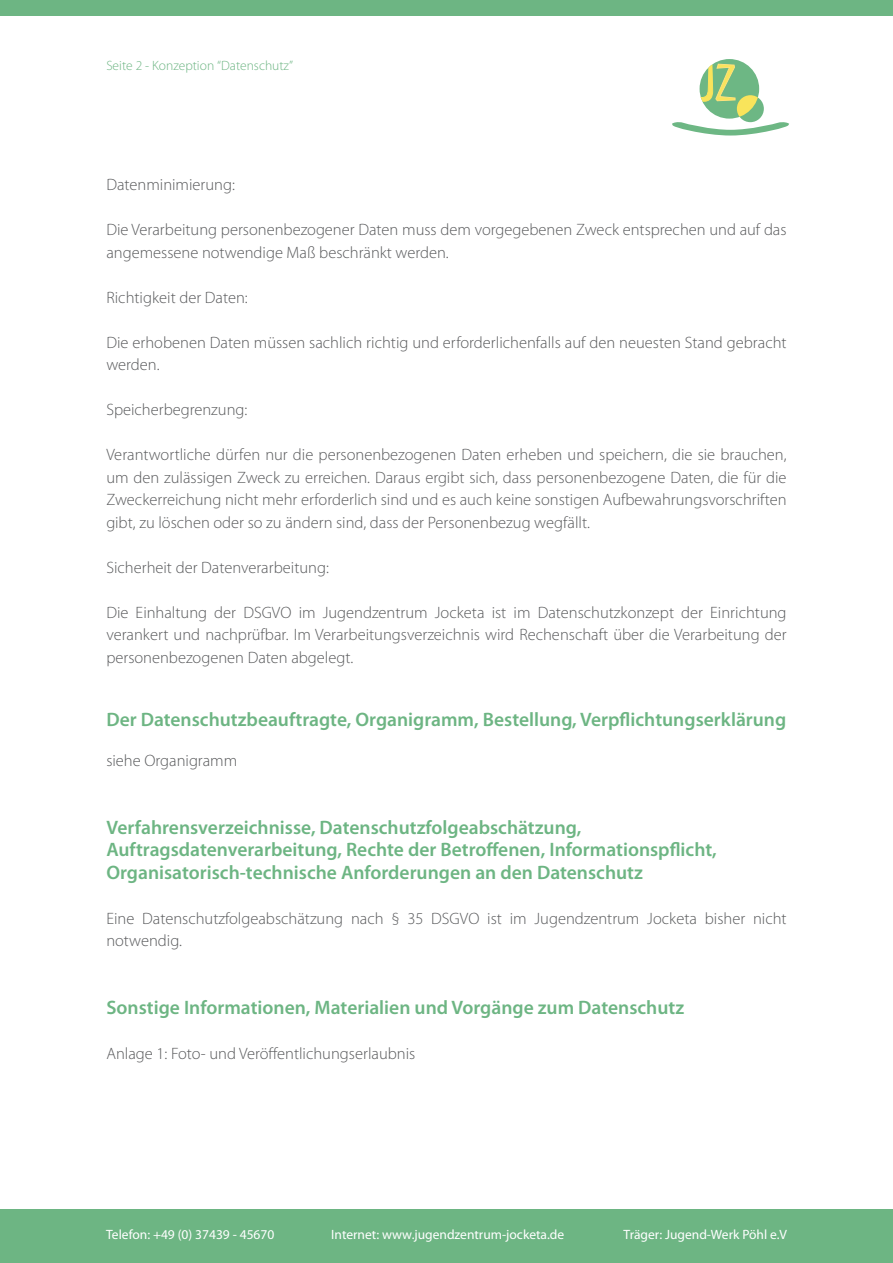
<style>
.page{position:relative;width:893px;height:1263px;background:#fff}
.page>*{position:absolute;margin:0;border:0;box-sizing:border-box;transform-origin:0 0}
.t1{font:600 19.5px "Myriad Pro";color:#6db583}
.t2{font:300 16.5px "Myriad Pro";color:#595a5c}
.t3{font:13.5px "Myriad Pro";color:#fff}
.t4{font:300 13.5px "Myriad Pro";color:#6db583}
</style>
<div class="page">
<div style="left:0;top:1209px;width:892px;height:54px;background:#6db583"></div>
<svg style="left:672px;top:62px;width:117px;height:74px"></svg>
<div style="left:0;top:0;width:892px;height:15px;background:#6db583"></div>
<p class="t4" style="left:106px;top:59px;width:188px">Seite 2 - Konzeption “Datenschutz”</p>
<p class="t2" style="left:106px;top:178px;width:130px">Datenminimierung:</p>
<p class="t2" style="left:106px;top:223px;width:681px">Die Verarbeitung personenbezogener Daten muss dem vorgegebenen Zweck entsprechen und auf das</p>
<p class="t2" style="left:106px;top:245px;width:344px">angemessene notwendige Maß beschränkt werden.</p>
<p class="t2" style="left:106px;top:290px;width:143px">Richtigkeit der Daten:</p>
<p class="t2" style="left:106px;top:335px;width:681px">Die erhobenen Daten müssen sachlich richtig und erforderlichenfalls auf den neuesten Stand gebracht</p>
<p class="t2" style="left:106px;top:358px;width:55px">werden.</p>
<p class="t2" style="left:106px;top:403px;width:143px">Speicherbegrenzung:</p>
<p class="t2" style="left:106px;top:448px;width:681px">Verantwortliche dürfen nur die personenbezogenen Daten erheben und speichern, die sie brauchen,</p>
<p class="t2" style="left:106px;top:470px;width:681px">um den zulässigen Zweck zu erreichen. Daraus ergibt sich, dass personenbezogene Daten, die für die</p>
<p class="t2" style="left:106px;top:493px;width:681px">Zweckerreichung nicht mehr erforderlich sind und es auch keine sonstigen Aufbewahrungsvorschriften</p>
<p class="t2" style="left:106px;top:515px;width:485px">gibt, zu löschen oder so zu ändern sind, dass der Personenbezug wegfällt.</p>
<p class="t2" style="left:106px;top:560px;width:224px">Sicherheit der Datenverarbeitung:</p>
<p class="t2" style="left:106px;top:605px;width:681px">Die Einhaltung der DSGVO im Jugendzentrum Jocketa ist im Datenschutzkonzept der Einrichtung</p>
<p class="t2" style="left:106px;top:628px;width:681px">verankert und nachprüfbar. Im Verarbeitungsverzeichnis wird Rechenschaft über die Verarbeitung der</p>
<p class="t2" style="left:106px;top:650px;width:248px">personenbezogenen Daten abgelegt.</p>
<p class="t1" style="left:106px;top:711px;width:681px">Der Datenschutzbeauftragte, Organigramm, Bestellung, Verpflichtungserklärung</p>
<p class="t2" style="left:106px;top:754px;width:132px">siehe Organigramm</p>
<p class="t1" style="left:106px;top:819px;width:476px">Verfahrensverzeichnisse, Datenschutzfolgeabschätzung,</p>
<p class="t1" style="left:106px;top:842px;width:612px">Auftragsdatenverarbeitung, Rechte der Betroffenen, Informationspflicht,</p>
<p class="t1" style="left:106px;top:864px;width:538px">Organisatorisch-technische Anforderungen an den Datenschutz</p>
<p class="t2" style="left:106px;top:911px;width:681px">Eine Datenschutzfolgeabschätzung nach § 35 DSGVO ist im Jugendzentrum Jocketa bisher nicht</p>
<p class="t2" style="left:106px;top:934px;width:77px">notwendig.</p>
<p class="t1" style="left:106px;top:999px;width:579px">Sonstige Informationen, Materialien und Vorgänge zum Datenschutz</p>
<p class="t2" style="left:106px;top:1046px;width:310px">Anlage 1: Foto- und Veröffentlichungserlaubnis</p>
<p class="t3" style="left:106px;top:1229px;width:170px">Telefon: +49 (0) 37439 - 45670</p>
<p class="t3" style="left:331px;top:1229px;width:234px">Internet: www.jugendzentrum-jocketa.de</p>
<p class="t3" style="left:623px;top:1229px;width:165px">Träger: Jugend-Werk Pöhl e.V</p>
</div>
